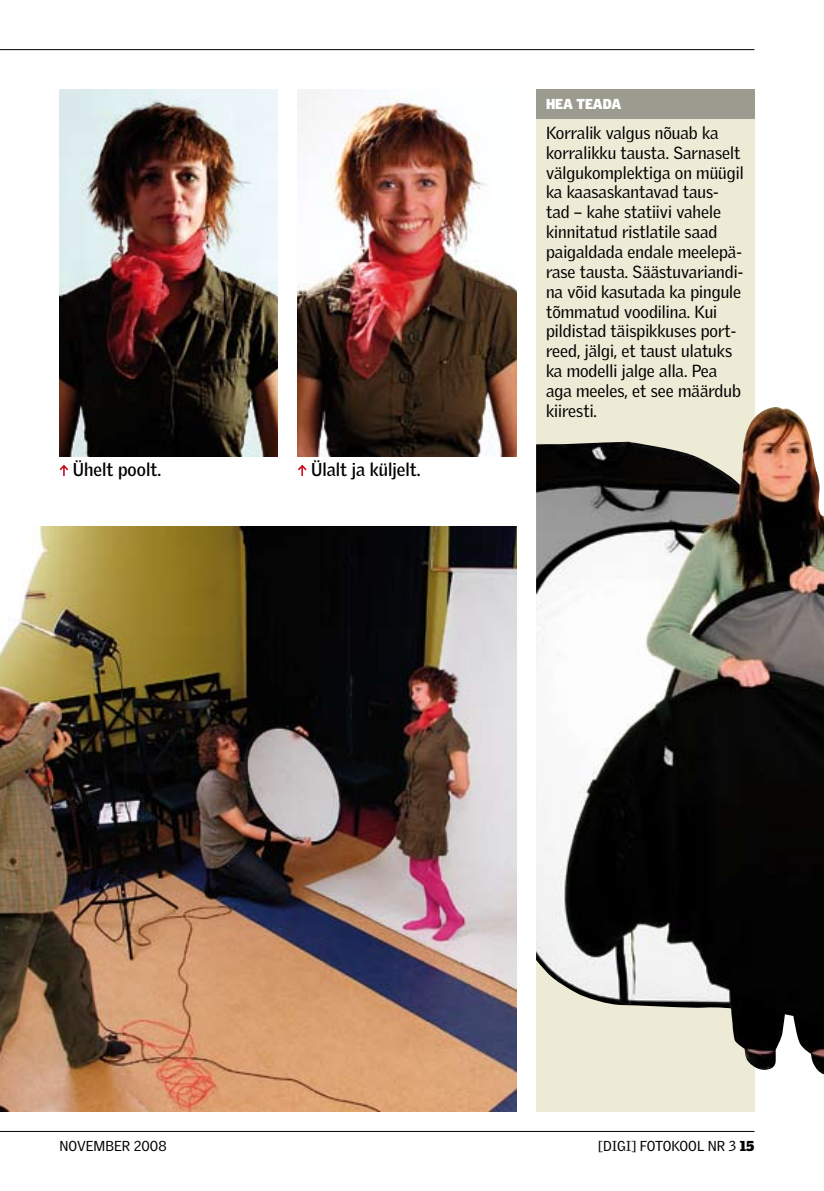
<style>
.page{position:relative;width:824px;height:1191px;background:#fff}
.page>*{position:absolute;margin:0;border:0;box-sizing:border-box;transform-origin:0 0}
.t1{font:700 18px "Griffith Gothic";color:#000}
.t2{font:17px/19.8px "Griffith Gothic";color:#000}
.t3{font:14px "Griffith Gothic";color:#000}
.t4{font:900 14px "Griffith Gothic";color:#fff}
.s1{font-weight:900}
</style>
<div class="page">
<div style="left:536px;top:89px;width:218px;height:1022px;background:#edead5"></div>
<div style="left:536px;top:89px;width:218px;height:30px;background:#9c9b8f"></div>
<img style="left:60px;top:89px;width:218px;height:367px">
<img style="left:298px;top:89px;width:218px;height:367px">
<img style="left:0;top:526px;width:516px;height:585px">
<img style="left:536px;top:407px;width:287px;height:667px">
<svg style="left:298px;top:465px;width:8px;height:11px"></svg>
<svg style="left:60px;top:465px;width:8px;height:11px"></svg>
<hr style="left:0;top:49px;width:754px;height:1px;background:#000">
<hr style="left:0;top:1131px;width:754px;height:1px;background:#000">
<p class="t1" style="left:73px;top:459px;width:90px">Ühelt poolt.</p>
<p class="t1" style="left:311px;top:459px;width:111px">Ülalt ja küljelt.</p>
<p class="t4" style="left:546px;top:96px;width:77px">HEA TEADA</p>
<p class="t2" style="left:546px;top:123px;width:199px">Korralik valgus nõuab ka korralikku tausta. Sarnaselt välgukomplektiga on müügil ka kaasaskantavad taus&shy;tad – kahe statiivi vahele kinnitatud ristlatile saad paigaldada endale meelepä&shy;rase tausta. Säästuvariandi&shy;na võid kasutada ka pingule tõmmatud voodilina. Kui pildistad täispikkuses port&shy;reed, jälgi, et taust ulatuks ka modelli jalge alla. Pea aga meeles, et see määrdub kiiresti.</p>
<p class="t3" style="left:60px;top:1137px;width:108px">novem ber 2008</p>
<p class="t3" style="left:598px;top:1137px;width:74px">[digi] Fotokoo</p>
<p class="t3" style="left:697px;top:1137px;width:59px">l nr 3 <span class="s1">15</span></p>
</div>
